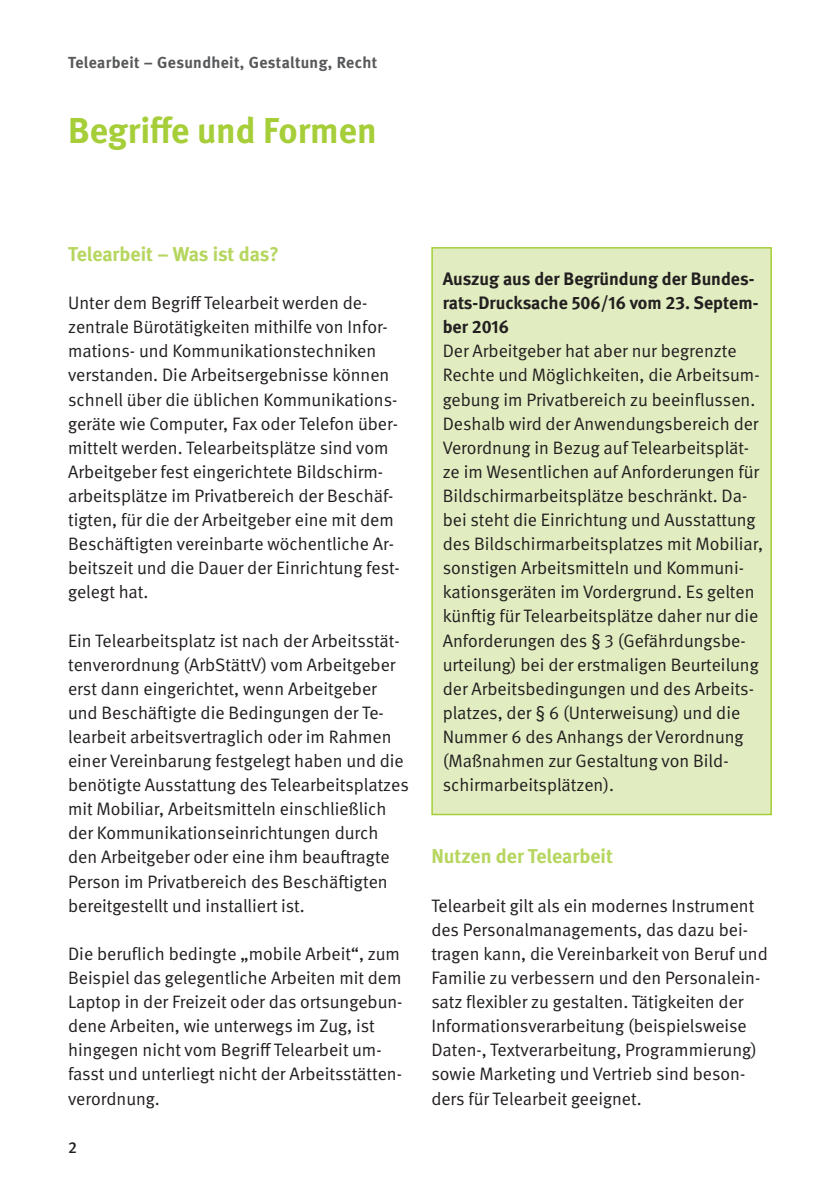
<style>
.page{position:relative;width:840px;height:1191px;background:#fff}
.page>*{position:absolute;margin:0;border:0;box-sizing:border-box;transform-origin:0 0}
.t1{font:700 36px "DGUV Meta";color:#a6ce39}
.t2{font:700 20px "DGUV Meta";color:#b6d65f}
.t3{font:18px/24px "DGUV Meta";color:#231f20}
.t4{font:700 18px/24px "DGUV Meta";color:#231f20}
.t5{font:700 16px "DGUV Meta";letter-spacing:.025em;color:#57585a}
.t6{font:500 16px "DGUV Meta";color:#231f20}
</style>
<div class="page">
<div style="left:432px;top:248px;width:338px;height:566px;background:#e1edc1"></div>
<div style="left:431px;top:247px;width:340px;height:568px;border:2px solid #a6ce39"></div>
<p class="t5" style="left:68px;top:56px;width:310px">Telearbeit – Gesundheit, Gestaltung, Recht</p>
<h1 class="t1" style="left:68px;top:117px;width:310px">Begriffe und Formen</h1>
<p class="t2" style="left:68px;top:246px;width:212px">Telearbeit – Was ist das?</p>
<p class="t3" style="left:68px;top:292px;width:333px">Unter dem Begriff Telearbeit werden de&shy;zentrale Bürotätigkeiten mithilfe von Infor&shy;mations- und Kommunikationstechniken verstanden. Die Arbeitsergebnisse können schnell über die üblichen Kommunikations&shy;geräte wie Computer, Fax oder Telefon über&shy;mittelt werden. Telearbeitsplätze sind vom Arbeitgeber fest eingerichtete Bildschirm&shy;arbeitsplätze im Privatbereich der Beschäf&shy;tigten, für die der Arbeitgeber eine mit dem Beschäftigten vereinbarte wöchentliche Ar&shy;beitszeit und die Dauer der Einrichtung fest&shy;gelegt hat.</p>
<p class="t3" style="left:68px;top:629px;width:342px">Ein Telearbeitsplatz ist nach der Arbeitsstät&shy;tenverordnung (ArbStättV) vom Arbeitgeber erst dann eingerichtet, wenn Arbeitgeber und Beschäftigte die Bedingungen der Te&shy;learbeit arbeitsvertraglich oder im Rahmen einer Vereinbarung festgelegt haben und die benötigte Ausstattung des Telearbeitsplatzes mit Mobiliar, Arbeitsmitteln einschließlich der Kommunikationseinrichtungen durch den Arbeitgeber oder eine ihm beauftragte Person im Privatbereich des Beschäftigten bereitgestellt und installiert ist.</p>
<p class="t3" style="left:68px;top:942px;width:335px">Die beruflich bedingte „mobile Arbeit“, zum Beispiel das gelegentliche Arbeiten mit dem Laptop in der Freizeit oder das ortsungebun&shy;dene Arbeiten, wie unterwegs im Zug, ist hingegen nicht vom Begriff Telearbeit um&shy;fasst und unterliegt nicht der Arbeitsstätten&shy;verordnung.</p>
<p class="t6" style="left:68px;top:1141px;width:10px">2</p>
<p class="t4" style="left:442px;top:268px;width:317px">Auszug aus der Begründung der Bundes&shy;rats-Drucksache 506/16 vom 23. Septem&shy;ber 2016</p>
<p class="t3" style="left:442px;top:340px;width:322px">Der Arbeitgeber hat aber nur begrenzte Rechte und Möglichkeiten, die Arbeitsum&shy;gebung im Privatbereich zu beeinflussen.<br>Deshalb wird der Anwendungsbereich der Verordnung in Bezug auf Telearbeitsplät&shy;ze im Wesentlichen auf Anforderungen für Bildschirmarbeitsplätze beschränkt. Da&shy;bei steht die Einrichtung und Ausstattung des Bildschirmarbeitsplatzes mit Mobiliar, sonstigen Arbeitsmitteln und Kommuni&shy;kationsgeräten im Vordergrund. Es gelten künftig für Telearbeitsplätze daher nur die Anforderungen des § 3 (Gefährdungsbe&shy;urteilung) bei der erstmaligen Beurteilung der Arbeitsbedingungen und des Arbeits&shy;platzes, der § 6 (Unterweisung) und die Nummer 6 des Anhangs der Verordnung (Maßnahmen zur Gestaltung von Bild&shy;schirmarbeitsplätzen).</p>
<p class="t2" style="left:431px;top:848px;width:183px">Nutzen der Telearbeit</p>
<p class="t3" style="left:431px;top:894px;width:338px">Telearbeit gilt als ein modernes Instrument des Personalmanagements, das dazu bei&shy;tragen kann, die Vereinbarkeit von Beruf und Familie zu verbessern und den Personalein&shy;satz flexibler zu gestalten. Tätigkeiten der Informationsverarbeitung (beispielsweise Daten-, Textverarbeitung, Programmierung) sowie Marketing und Vertrieb sind beson&shy;ders für Telearbeit geeignet.</p>
</div>
